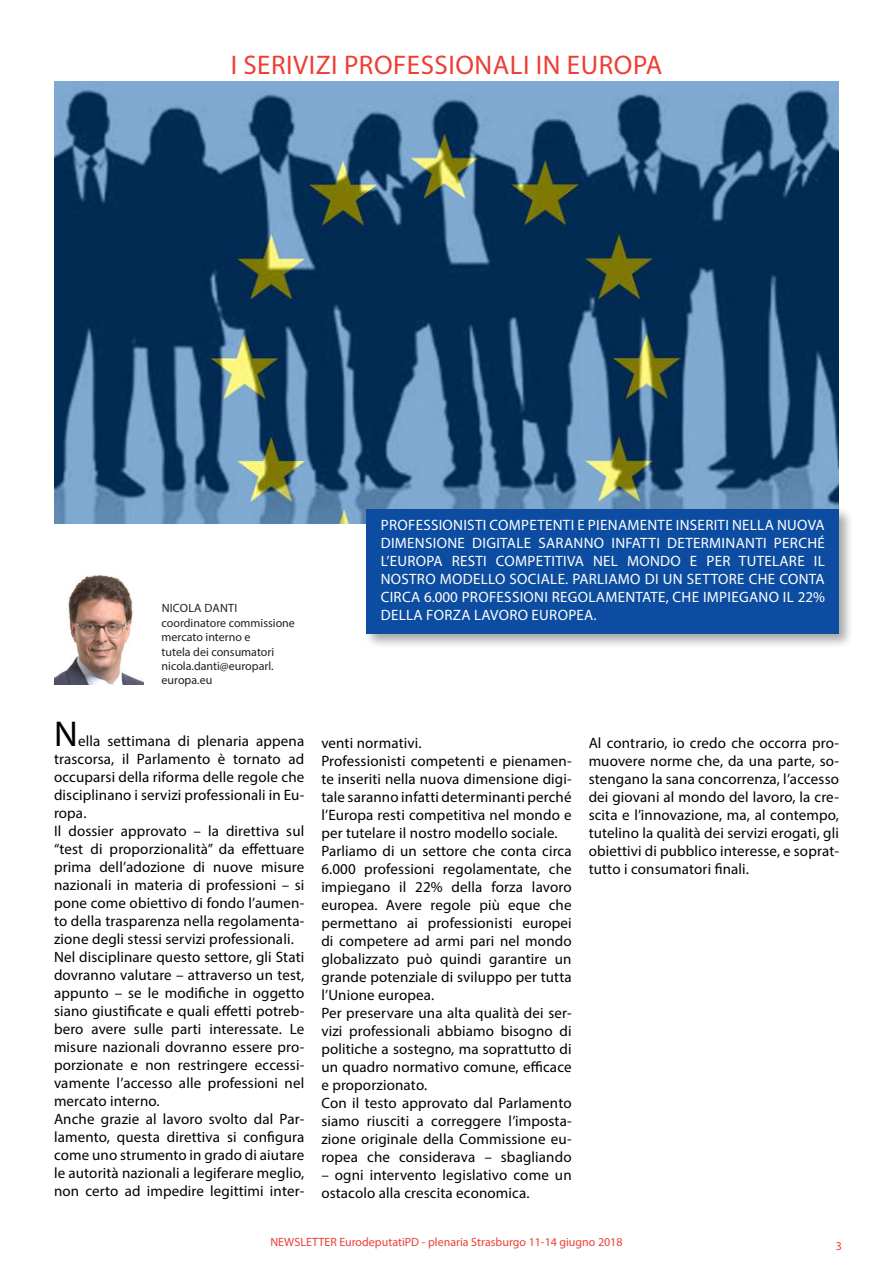
<style>
.page{position:relative;width:893px;height:1263px;background:#fff}
.page>*{position:absolute;margin:0;border:0;box-sizing:border-box;transform-origin:0 0}
.t1{font:36px "Myriad Pro";color:#000}
.t2{font:27px "Myriad Pro";letter-spacing:.02em;color:#ee3e35}
.t3{font:15px/18px "Myriad Pro";letter-spacing:.01em;color:#000}
.t4{font:15px/18px "Myriad Pro";letter-spacing:.02em;color:#fff;text-align:justify}
.t5{font:12px/14.4px "Myriad Pro";color:#231f20}
.t6{font:12px "Myriad Pro";color:#ee3e35}
</style>
<div class="page">
<img style="left:54px;top:82px;width:785px;height:441px">
<div style="left:363px;top:506px;width:491px;height:143px;background:#231f20;opacity:.4"></div>
<div style="left:367px;top:509px;width:472px;height:125px;background:#0d4da1"></div>
<img style="left:54px;top:574px;width:90px;height:111px">
<h2 class="t2" style="left:231px;top:49px;width:433px">I SERIVIZI PROFESSIONALI IN EUROPA</h2>
<p class="t5" style="left:162px;top:601px;width:135px">NICOLA DANTI coordinatore commissione mercato interno e<br>tutela dei consumatori nicola.danti@europarl. europa.eu</p>
<p class="t4" style="left:381px;top:516px;width:446px">PROFESSIONISTI COMPETENTI E PIENAMENTE INSERITI NELLA NUOVA DIMENSIONE DIGITALE SARANNO INFATTI DETERMINANTI PERCHÉ L’EUROPA RESTI COMPETITIVA NEL MONDO E PER TUTELARE IL NOSTRO MODELLO SOCIALE. PARLIAMO DI UN SETTORE CHE CONTA CIRCA 6.000 PROFESSIONI REGOLAMENTATE, CHE IMPIEGANO IL 22% DELLA FORZA LAVORO EUROPEA.</p>
<h1 class="t1" style="left:54px;top:711px;width:25px">N</h1>
<p class="t3" style="left:54px;top:731px;width:252px;text-indent:24px">ella settimana di plenaria appena trascorsa, il Parlamento è tornato ad occuparsi della riforma delle regole che disciplinano i servizi professionali in Eu&shy;ropa.<br>Il dossier approvato – la direttiva sul “test di proporzionalità” da effettuare prima dell’adozione di nuove misure nazionali in materia di professioni – si pone come obiettivo di fondo l’aumen&shy;to della trasparenza nella regolamenta&shy;zione degli stessi servizi professionali.<br>Nel disciplinare questo settore, gli Stati dovranno valutare – attraverso un test, appunto – se le modifiche in oggetto siano giustificate e quali effetti potreb&shy;bero avere sulle parti interessate. Le misure nazionali dovranno essere pro&shy;porzionate e non restringere eccessi&shy;vamente l’accesso alle professioni nel mercato interno.<br>Anche grazie al lavoro svolto dal Par&shy;lamento, questa direttiva si configura come uno strumento in grado di aiutare le autorità nazionali a legiferare meglio, non certo ad impedire legittimi inter-</p>
<p class="t3" style="left:321px;top:734px;width:252px">venti normativi.<br>Professionisti competenti e pienamen&shy;te inseriti nella nuova dimensione digi&shy;tale saranno infatti determinanti perché l’Europa resti competitiva nel mondo e per tutelare il nostro modello sociale.<br>Parliamo di un settore che conta circa 6.000 professioni regolamentate, che impiegano il 22% della forza lavoro europea. Avere regole più eque che permettano ai professionisti europei di competere ad armi pari nel mondo globalizzato può quindi garantire un grande potenziale di sviluppo per tutta l’Unione europea.<br>Per preservare una alta qualità dei ser&shy;vizi professionali abbiamo bisogno di politiche a sostegno, ma soprattutto di un quadro normativo comune, efficace e proporzionato.<br>Con il testo approvato dal Parlamento siamo riusciti a correggere l’imposta&shy;zione originale della Commissione eu&shy;ropea che considerava – sbagliando</p>
<p class="t3" style="left:321px;top:1166px;width:252px">– ogni intervento legislativo come un ostacolo alla crescita economica.</p>
<p class="t3" style="left:589px;top:734px;width:252px;text-align:justify">Al contrario, io credo che occorra pro&shy;muovere norme che, da una parte, so&shy;stengano la sana concorrenza, l’accesso dei giovani al mondo del lavoro, la cre&shy;scita e l’innovazione, ma, al contempo, tutelino la qualità dei servizi erogati, gli obiettivi di pubblico interesse, e soprat&shy;tutto i consumatori finali.</p>
<p class="t6" style="left:270px;top:1235px;width:354px">NEWSLETTER EurodeputatiPD - plenaria Strasburgo 11-14 giugno 2018</p>
<p class="t6" style="left:836px;top:1238px;width:8px">3</p>
</div>
